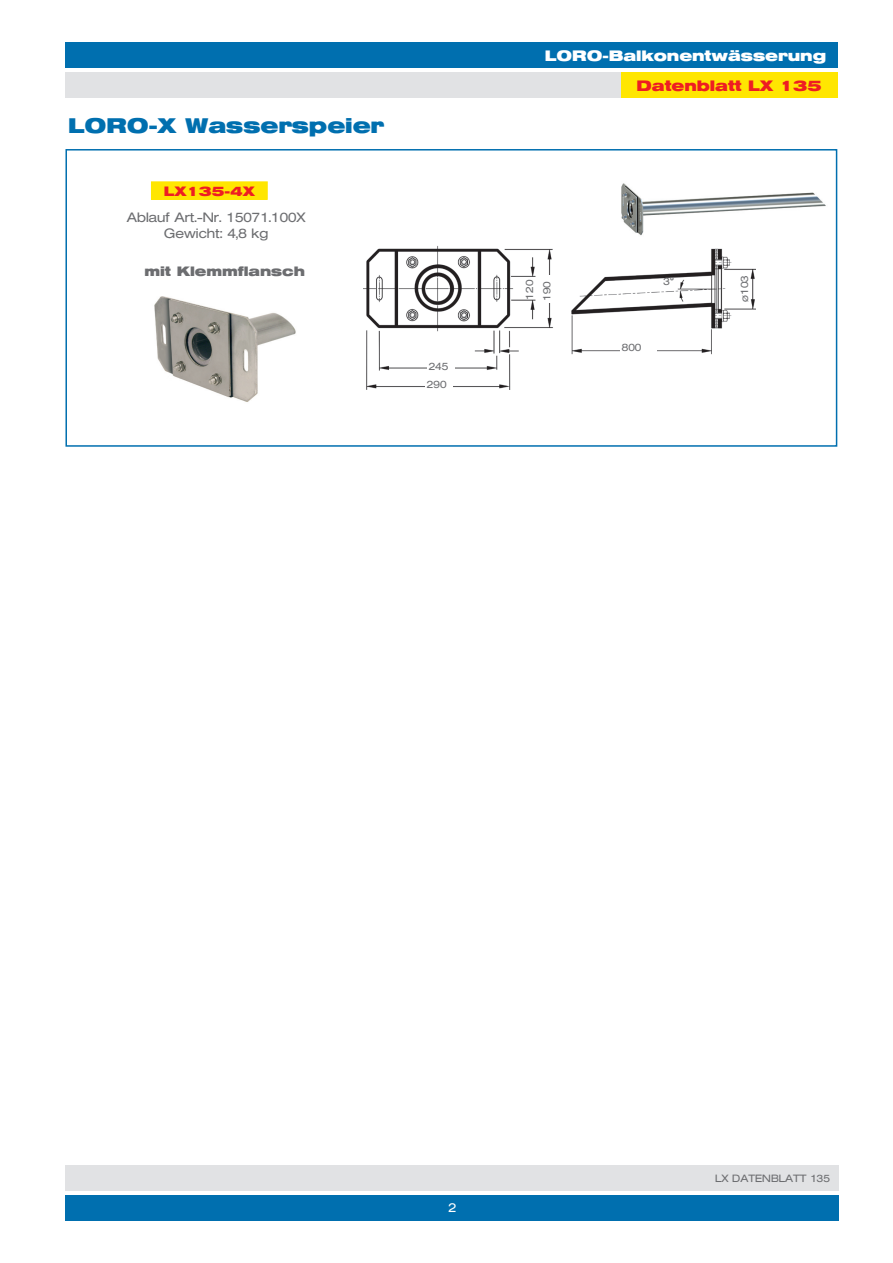
<style>
.page{position:relative;width:893px;height:1263px;background:#fff}
.page>*{position:absolute;margin:0;border:0;box-sizing:border-box;transform-origin:0 0}
.t1{font:700 21px "Helvetica Extended BQ";color:#006faf}
.t2{font:700 15px "Helvetica Extended BQ";color:#fff}
.t3{font:700 15px "Helvetica Extended BQ";color:#ee1d23}
.t4{font:300 13.5px/16.2px "Helvetica Extended BQ";color:#6c6d70;text-align:center}
.t5{font:700 13.5px "Helvetica Extended BQ";color:#6c6d70}
.t6{font:700 13.5px "Helvetica Extended BQ";color:#ee1d23}
.t7{font:300 12.75px "Helvetica Extended BQ";color:#fff}
.t8{font:300 10.5px "Helvetica Extended BQ";color:#6c6d70}
</style>
<div class="page">
<div style="left:65px;top:1195px;width:774px;height:25px;background:#006faf"></div>
<div style="left:65px;top:1165px;width:774px;height:26px;background:#e1e2e4"></div>
<div style="left:65px;top:72px;width:556px;height:26px;background:#e1e2e4"></div>
<div style="left:65px;top:43px;width:761px;height:25px;background:#006faf"></div>
<div style="left:621px;top:72px;width:216px;height:26px;background:#ffe601"></div>
<div style="left:65px;top:149px;width:772px;height:298px;background:#fff;border:2px solid #006faf"></div>
<div style="left:152px;top:182px;width:115px;height:17px;background:#ffe601"></div>
<div style="left:151px;top:181px;width:117px;height:19px;border:2px solid #ffe601"></div>
<img style="left:154px;top:296px;width:142px;height:106px">
<img style="left:621px;top:183px;width:205px;height:53px">
<img style="left:363px;top:246px;width:392px;height:143px">
<div style="left:427px;top:361px;width:27px;height:16px;background:#fff"></div>
<div style="left:541px;top:275px;width:16px;height:27px;background:#fff"></div>
<div style="left:425px;top:379px;width:28px;height:16px;background:#fff"></div>
<div style="left:620px;top:342px;width:37px;height:16px;background:#fff"></div>
<h1 class="t1" style="left:68px;top:114px;width:317px">LORO-X Wasserspeier</h1>
<p class="t6" style="left:164px;top:183px;width:92px">LX135-4X</p>
<p class="t4" style="left:127px;top:209px;width:181px">Ablauf Art.-Nr. 15071.100X<br>Gewicht: 4,8 kg</p>
<p class="t5" style="left:144px;top:264px;width:162px">mit Klemmflansch</p>
<p class="t8" style="left:429px;top:360px;width:21px">245</p>
<p class="t8" style="left:427px;top:378px;width:21px">290</p>
<p class="t2" style="left:545px;top:47px;width:283px">LORO-Balkonentwässerung</p>
<p class="t3" style="left:636px;top:77px;width:187px">Datenblatt LX 135</p>
<p class="t8" style="left:523px;top:299px;width:21px;rotate:-90deg">120</p>
<p class="t8" style="left:738px;top:302px;width:28px;rotate:-90deg">ø103</p>
<p class="t8" style="left:663px;top:275px;width:12px">3°</p>
<p class="t8" style="left:541px;top:301px;width:21px;rotate:-90deg">190</p>
<p class="t8" style="left:622px;top:342px;width:21px">800</p>
<p class="t7" style="left:448px;top:1201px;width:9px">2</p>
<p class="t8" style="left:715px;top:1172px;width:117px">LX DATENBLATT 135</p>
</div>
